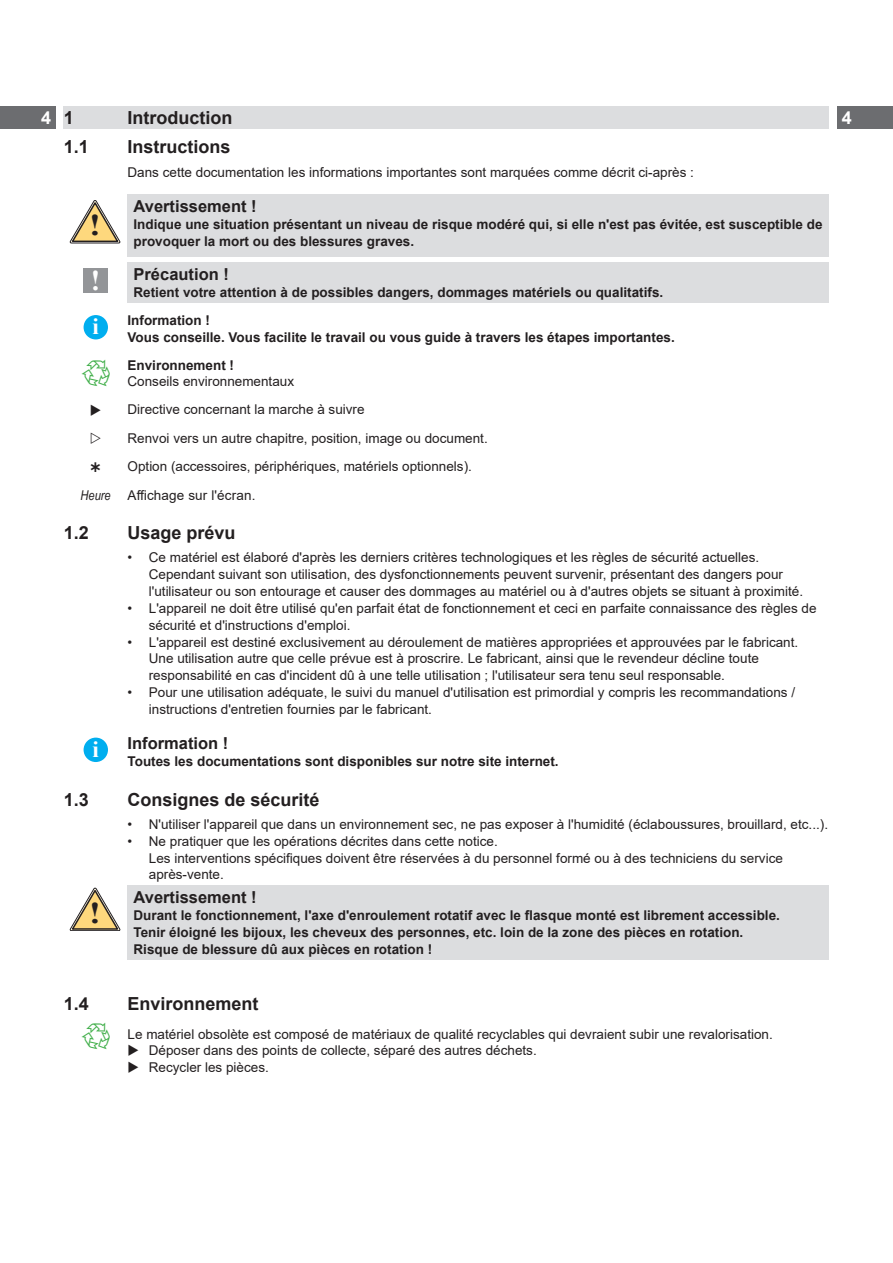
<style>
.page{position:relative;width:893px;height:1263px;background:#fff}
.page>*{position:absolute;margin:0;border:0;box-sizing:border-box;transform-origin:0 0}
.t1{font:700 30px "Times New Roman";color:#231f20;scale:1.17 1}
.t2{font:700 28.5px "Times New Roman";color:#fff}
.t3{font:700 22.95px "Times New Roman";color:#fff}
.t4{font:700 18px "Arial";color:#231f20}
.t5{font:700 18px "Arial";color:#fff}
.Symbol_Gefahr_ueber{font:700 16.5px "Arial";color:#231f20}
.Signalwort{font:700 16.5px "Arial";color:#231f20}
.Hinweis{font:700 16.5px "Arial";color:#231f20}
.Haupttext{font:13.5px/16.8px "Arial";color:#231f20}
.Hinweistext{font:700 13.5px/16.8px "Arial";color:#231f20}
.Hinweis-2{font:700 13.5px "Arial";color:#231f20}
.Haupttext_eing{font:13.5px "Arial";color:#231f20}
.Haupttext_fett{font:700 13.5px "Arial";color:#231f20}
.t6{font:italic 13.5px "Arial Narrow";color:#231f20}
</style>
<div class="page">
<div style="left:64px;top:106px;width:765px;height:23px;background:#dcdddf"></div>
<div style="left:0;top:106px;width:55px;height:23px;background:#6c6d70"></div>
<div style="left:838px;top:106px;width:55px;height:23px;background:#6c6d70"></div>
<div style="left:128px;top:194px;width:701px;height:62px;background:#dcdddf"></div>
<svg style="left:70px;top:200px;width:50px;height:43px"></svg>
<div style="left:128px;top:262px;width:701px;height:41px;background:#dcdddf"></div>
<div style="left:84px;top:268px;width:24px;height:25px;background:#939598"></div>
<div style="left:84px;top:315px;width:24px;height:24px;background:#00aeef;border-radius:50%"></div>
<div style="left:84px;top:738px;width:24px;height:24px;background:#00aeef;border-radius:50%"></div>
<div style="left:128px;top:885px;width:701px;height:75px;background:#dcdddf"></div>
<svg style="left:70px;top:888px;width:50px;height:43px"></svg>
<p class="t4" style="left:64px;top:105px;width:12px">1</p>
<p class="t4" style="left:128px;top:105px;width:106px">Introduction</p>
<h3 class="t5" style="left:41px;top:105px;width:12px">4</h3>
<h3 class="t5" style="left:842px;top:105px;width:12px">4</h3>
<p class="t4" style="left:64px;top:134px;width:27px">1.1</p>
<p class="t4" style="left:128px;top:134px;width:105px">Instructions</p>
<p class="Haupttext_eing" style="left:128px;top:163px;width:568px">Dans cette documentation les informations importantes sont marquées comme décrit ci-après :</p>
<p class="t1" style="left:89px;top:204px;width:11px">!</p>
<p class="Symbol_Gefahr_ueber" style="left:134px;top:195px;width:125px">Avertissement !</p>
<p class="Hinweistext" style="left:134px;top:216px;width:690px">Indique une situation présentant un niveau de risque modéré qui, si elle n'est pas évitée, est susceptible de provoquer la mort ou des blessures graves.</p>
<p class="t2" style="left:91px;top:261px;width:11px">!</p>
<p class="Symbol_Gefahr_ueber" style="left:134px;top:263px;width:97px">Précaution !</p>
<p class="Hinweistext" style="left:134px;top:284px;width:531px">Retient votre attention à de possibles dangers, dommages matériels ou qualitatifs.</p>
<p class="t3" style="left:92px;top:310px;width:8px">i</p>
<p class="Hinweistext" style="left:128px;top:312px;width:84px">Information !</p>
<p class="Hinweistext" style="left:128px;top:329px;width:549px">Vous conseille. Vous facilite le travail ou vous guide à travers les étapes importantes.</p>
<p class="Haupttext_fett" style="left:128px;top:355px;width:108px">Environnement !</p>
<p class="Haupttext" style="left:128px;top:373px;width:168px">Conseils environnementaux</p>
<p class="Haupttext" style="left:128px;top:401px;width:239px">Directive concernant la marche à suivre</p>
<p class="Haupttext" style="left:128px;top:429px;width:362px">Renvoi vers un autre chapitre, position, image ou document.</p>
<p class="Haupttext" style="left:128px;top:458px;width:346px">Option (accessoires, périphériques, matériels optionnels).</p>
<p class="t6" style="left:81px;top:485px;width:32px">Heure</p>
<p class="Haupttext" style="left:128px;top:486px;width:129px">Affichage sur l'écran.</p>
<p class="t4" style="left:64px;top:520px;width:27px">1.2</p>
<p class="t4" style="left:128px;top:520px;width:110px">Usage prévu</p>
<p class="Haupttext" style="left:149px;top:549px;width:656px;text-indent:-21px">• Ce matériel est élaboré d'après les derniers critères technologiques et les règles de sécurité actuelles.<br>Cependant suivant son utilisation, des dysfonctionnements peuvent survenir, présentant des dangers pour l'utilisateur ou son entourage et causer des dommages au matériel ou à d'autres objets se situant à proximité.</p>
<p class="Haupttext" style="left:149px;top:599px;width:669px;text-indent:-21px">• L'appareil ne doit être utilisé qu'en parfait état de fonctionnement et ceci en parfaite connaissance des règles de sécurité et d'instructions d'emploi.</p>
<p class="Haupttext" style="left:149px;top:633px;width:651px;text-indent:-21px">• L'appareil est destiné exclusivement au déroulement de matières appropriées et approuvées par le fabricant.<br>Une utilisation autre que celle prévue est à proscrire. Le fabricant, ainsi que le revendeur décline toute responsabilité en cas d'incident dû à une telle utilisation ; l'utilisateur sera tenu seul responsable.</p>
<p class="Haupttext" style="left:149px;top:684px;width:648px;text-indent:-21px">• Pour une utilisation adéquate, le suivi du manuel d'utilisation est primordial y compris les recommandations / instructions d'entretien fournies par le fabricant.</p>
<p class="t3" style="left:92px;top:733px;width:8px">i</p>
<p class="Hinweis" style="left:128px;top:732px;width:102px">Information !</p>
<p class="Hinweis-2" style="left:128px;top:752px;width:433px">Toutes les documentations sont disponibles sur notre site internet.</p>
<p class="t4" style="left:64px;top:786px;width:27px">1.3</p>
<p class="t4" style="left:128px;top:786px;width:194px">Consignes de sécurité</p>
<p class="Haupttext" style="left:128px;top:816px;width:702px">• N'utiliser l'appareil que dans un environnement sec, ne pas exposer à l'humidité (éclaboussures, brouillard, etc...).</p>
<p class="Haupttext" style="left:149px;top:832px;width:636px;text-indent:-21px">• Ne pratiquer que les opérations décrites dans cette notice.<br>Les interventions spécifiques doivent être réservées à du personnel formé ou à des techniciens du service après-vente.</p>
<p class="t1" style="left:89px;top:892px;width:11px">!</p>
<p class="Signalwort" style="left:134px;top:886px;width:125px">Avertissement !</p>
<p class="Hinweis-2" style="left:134px;top:906px;width:648px">Durant le fonctionnement, l'axe d'enroulement rotatif avec le flasque monté est librement accessible.</p>
<p class="Hinweis-2" style="left:134px;top:923px;width:611px">Tenir éloigné les bijoux, les cheveux des personnes, etc. loin de la zone des pièces en rotation.</p>
<p class="Hinweis-2" style="left:134px;top:940px;width:300px">Risque de blessure dû aux pièces en rotation !</p>
<p class="t4" style="left:64px;top:991px;width:27px">1.4</p>
<p class="t4" style="left:128px;top:991px;width:133px">Environnement</p>
<p class="Haupttext" style="left:128px;top:1025px;width:647px">Le matériel obsolète est composé de matériaux de qualité recyclables qui devraient subir une revalorisation.</p>
<p class="Haupttext" style="left:149px;top:1042px;width:389px">Déposer dans des points de collecte, séparé des autres déchets.</p>
<p class="Haupttext" style="left:149px;top:1059px;width:122px">Recycler les pièces.</p>
</div>
